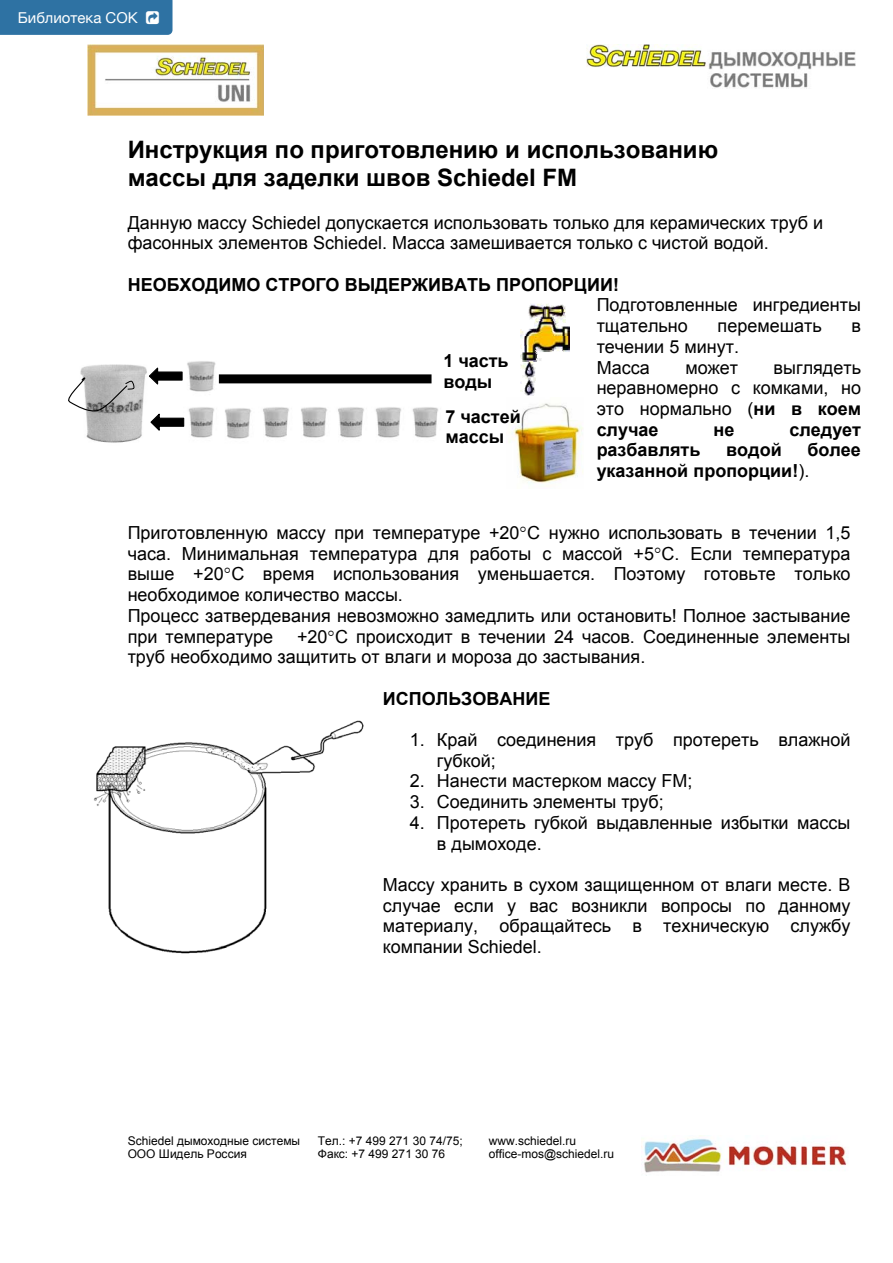
<style>
.page{position:relative;width:893px;height:1263px;background:#fff}
.page>*{position:absolute;margin:0;border:0;box-sizing:border-box;transform-origin:0 0}
.t1{font:700 24px/27.6px "Arial";color:#000}
.t2{font:18px/20.7px "Arial";color:#000}
.t3{font:700 18px/20.5px "Arial";color:#000}
.t4{font:15px "Helvetica Neue";color:#fff}
.t5{font:12px/13.8px "Arial";color:#000}
.s1{font-weight:700}
.s2{font-weight:400}
.s3{font-family:"Technic"}
</style>
<div class="page">
<img style="left:641px;top:1138px;width:206px;height:35px">
<img style="left:587px;top:45px;width:268px;height:44px">
<img style="left:87px;top:45px;width:177px;height:70px">
<img style="left:93px;top:720px;width:271px;height:234px">
<img style="left:508px;top:403px;width:75px;height:80px">
<img style="left:188px;top:407px;width:250px;height:32px">
<img style="left:80px;top:364px;width:67px;height:79px">
<img style="left:187px;top:361px;width:35px;height:31px">
<svg style="left:68px;top:375px;width:66px;height:40px"></svg>
<svg style="left:150px;top:413px;width:35px;height:18px"></svg>
<svg style="left:149px;top:367px;width:34px;height:18px"></svg>
<div style="left:219px;top:374px;width:213px;height:9px;background:#000"></div>
<img style="left:520px;top:304px;width:49px;height:35px">
<img style="left:525px;top:337px;width:44px;height:7px">
<img style="left:520px;top:344px;width:49px;height:52px">
<div style="left:0;top:0;width:173px;height:35px;background:#2e72a3"></div>
<p class="t4" style="left:18px;top:7px;width:122px">Библиотека СОК</p>
<h1 class="t1" style="left:128px;top:136px;width:592px">Инструкция по приготовлению и использованию массы для заделки швов Schiedel FM</h1>
<p class="t2" style="left:128px;top:212px;width:697px">Данную массу Schiedel допускается использовать только для керамических труб и фасонных элементов Schiedel. Масса замешивается только с чистой водой.</p>
<p class="t3" style="left:128px;top:274px;width:493px">НЕОБХОДИМО СТРОГО ВЫДЕРЖИВАТЬ ПРОПОРЦИИ!</p>
<p class="t2" style="left:597px;top:295px;width:266px">Подготовленные ингредиенты тщательно</p>
<p class="t2" style="left:718px;top:316px;width:106px">перемешать</p>
<p class="t2" style="left:851px;top:316px;width:11px">в</p>
<p class="t2" style="left:597px;top:336px;width:144px">течении 5 минут.<br>Масса</p>
<p class="t3" style="left:443px;top:350px;width:67px;line-height:21.1px">1 часть воды</p>
<p class="t3" style="left:445px;top:406px;width:77px">7 частей массы</p>
<p class="t2" style="left:597px;top:357px;width:266px;text-align:justify;text-indent:177px">выглядеть неравномерно с комками, но это нормально (<span class="s1">ни в коем случае</span></p>
<p class="t2" style="left:685px;top:357px;width:54px">может</p>
<p class="t3" style="left:714px;top:419px;width:22px">не</p>
<p class="t3" style="left:789px;top:419px;width:73px">следует</p>
<p class="t3" style="left:597px;top:440px;width:266px;text-indent:211px">более указанной пропорции!<span class="s2">).</span></p>
<p class="t3" style="left:597px;top:440px;width:105px">разбавлять</p>
<p class="t3" style="left:726px;top:440px;width:57px">водой</p>
<p class="t2" style="left:128px;top:522px;width:724px">Приготовленную массу при температуре +20<span class="s3">°</span>С нужно использовать в течении 1,5 часа. Минимальная температура для работы с массой +5<span class="s3">°</span>С. Если температура выше +20<span class="s3">°</span>С время использования уменьшается. Поэтому готовьте только необходимое количество массы.<br>Процесс затвердевания невозможно замедлить или остановить! Полное застывание при температуре</p>
<p class="t2" style="left:128px;top:626px;width:724px;text-indent:169px">+20<span class="s3">°</span>С происходит в течении 24 часов. Соединенные элементы труб необходимо защитить от влаги и мороза до застывания.</p>
<p class="t3" style="left:383px;top:688px;width:169px">ИСПОЛЬЗОВАНИЕ</p>
<p class="t2" style="left:437px;top:729px;width:415px;text-indent:-27px">1. Край соединения труб протереть влажной губкой;</p>
<p class="t2" style="left:410px;top:771px;width:284px">2. Нанести мастерком массу FM;</p>
<p class="t2" style="left:410px;top:791px;width:255px">3. Соединить элементы труб;</p>
<p class="t2" style="left:437px;top:812px;width:415px;text-indent:-27px">4. Протереть губкой выдавленные избытки массы в дымоходе.</p>
<p class="t2" style="left:383px;top:874px;width:469px;text-align:justify">Массу хранить в сухом защищенном от влаги месте. В случае если у вас возникли вопросы по данному материалу, обращайтесь в техническую службу компании Schiedel.</p>
<p class="t5" style="left:128px;top:1133px;width:174px">Schiedel дымоходные системы<br>ООО Шидель Россия</p>
<p class="t5" style="left:318px;top:1133px;width:146px">Тел.: +7 499 271 30 74/75;<br>Факс: +7 499 271 30 76</p>
<p class="t5" style="left:489px;top:1133px;width:127px">www.schiedel.ru office-mos@schiedel.ru</p>
</div>
